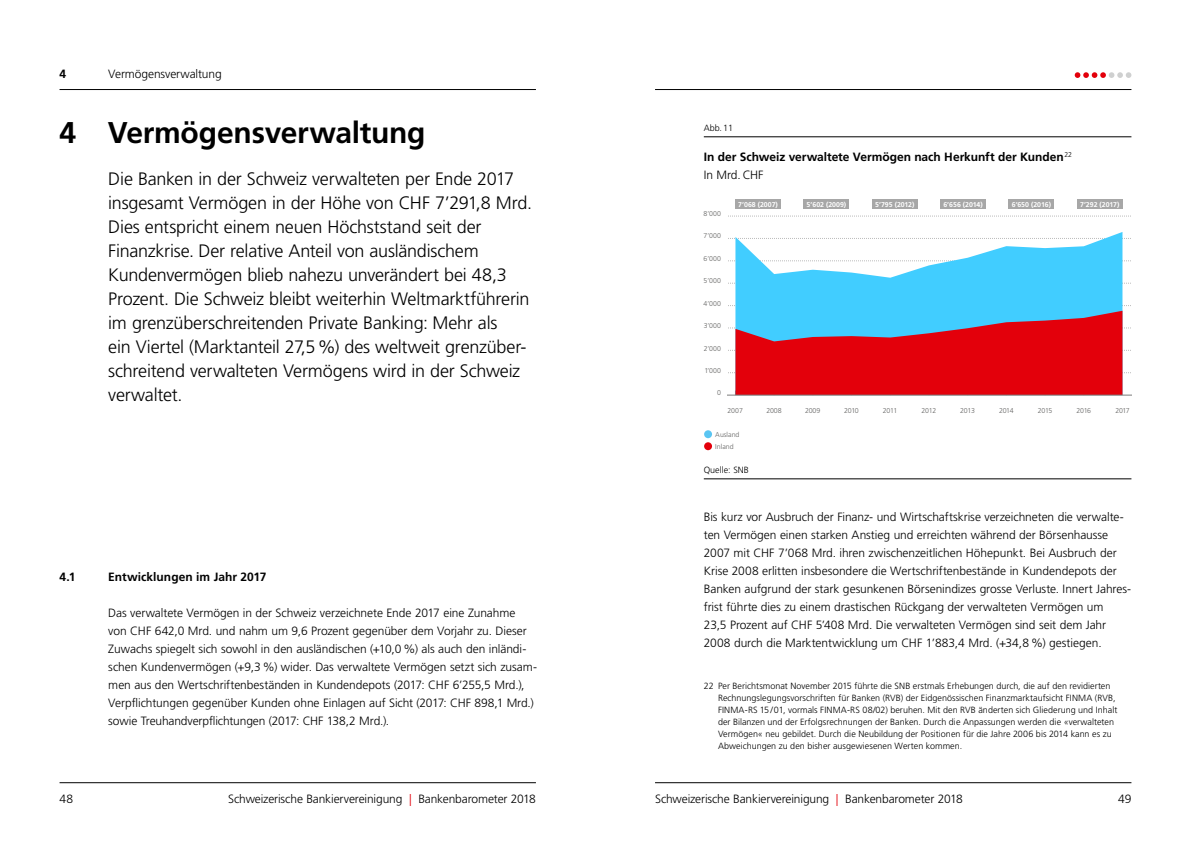
<style>
.page{position:relative;width:1191px;height:842px;background:#fff}
.page>*{position:absolute;margin:0;border:0;box-sizing:border-box;transform-origin:0 0}
.t1{font:700 30px "Frutiger LT Std";letter-spacing:-.01em;color:#000}
.KAPITEL_LEAD{font:300 18px/24px "Frutiger LT Std";letter-spacing:-.015em;color:#000}
.BODY{font:300 12px/18px "Frutiger LT Std";letter-spacing:-.005em;color:#000}
.Titel__fett{font:700 12px "Frutiger LT Std";color:#000}
.Titel_2__Zeile{font:300 12px "Frutiger LT Std";letter-spacing:-.005em;color:#000}
._09a___Page_Header{font:700 12px "Frutiger LT Std";color:#000}
._06a___Footnote{font:300 9px/12px "Frutiger LT Std";letter-spacing:.005em;color:#000}
.Quelle{font:300 9px "Frutiger LT Std";color:#000}
.Abb{font:300 9px "Frutiger LT Std";color:#000}
.direkter_Wert{font:700 7px "Frutiger LT Std";color:#fff}
.Legende_X-Achse{font:300 7px "Frutiger LT Std";letter-spacing:-.03em;color:#626261}
.Legende_Y-Achse{font:300 7px "Frutiger LT Std";color:#626261}
.Legende_X-Achse-2{font:300 7px "Frutiger LT Std";color:#626261}
.s1{color:#e3000b}
</style>
<div class="page">
<svg style="left:728px;top:216px;width:403px;height:1px"></svg>
<svg style="left:735px;top:232px;width:387px;height:73px;fill:#41cdff"></svg>
<svg style="left:727px;top:305px;width:404px;height:90px;background:#b94055"></svg>
<hr style="left:727px;top:395px;width:404px;height:1px;background:#7a7a7a">
<div style="left:704px;top:430px;width:8px;height:8px;background:#5ac5f2;border-radius:50%"></div>
<div style="left:704px;top:442px;width:8px;height:8px;background:#e3000b;border-radius:50%"></div>
<hr style="left:704px;top:479px;width:427px;height:1px;background:#000">
<hr style="left:704px;top:137px;width:427px;height:1px;background:#000">
<div style="left:735px;top:200px;width:46px;height:9px;background:#a7a7a7"></div>
<div style="left:803px;top:200px;width:46px;height:9px;background:#a7a7a7"></div>
<div style="left:872px;top:200px;width:45px;height:9px;background:#a7a7a7"></div>
<div style="left:940px;top:200px;width:45px;height:9px;background:#a7a7a7"></div>
<div style="left:1077px;top:200px;width:45px;height:9px;background:#a7a7a7"></div>
<div style="left:1008px;top:200px;width:46px;height:9px;background:#a7a7a7"></div>
<hr style="left:655px;top:89px;width:476px;height:1px;background:#000">
<hr style="left:60px;top:89px;width:476px;height:1px;background:#000">
<hr style="left:655px;top:782px;width:476px;height:1px;background:#000">
<hr style="left:60px;top:782px;width:476px;height:1px;background:#000">
<svg style="left:1074px;top:72px;width:57px;height:6px"></svg>
<p class="_09a___Page_Header" style="left:60px;top:67px;width:8px">4</p>
<p class="BODY" style="left:108px;top:65px;width:115px">Vermögensverwaltung</p>
<p class="t1" style="left:60px;top:115px;width:367px">4 Vermögensverwaltung</p>
<p class="KAPITEL_LEAD" style="left:108px;top:167px;width:425px">Die Banken in der Schweiz verwalteten per Ende 2017 insgesamt Vermögen in der Höhe von CHF 7’291,8 Mrd.<br>Dies entspricht einem neuen Höchststand seit der Finanzkrise. Der relative Anteil von ausländischem Kundenvermögen blieb nahezu unverändert bei 48,3<br>Prozent. Die Schweiz bleibt weiterhin Weltmarktführerin im grenzüberschreitenden Private Banking: Mehr als<br>ein Viertel (Marktanteil 27,5%) des weltweit grenzüber&shy;schreitend verwalteten Vermögens wird in der Schweiz verwaltet.</p>
<p class="Titel__fett" style="left:60px;top:570px;width:17px">4.1</p>
<p class="Titel__fett" style="left:108px;top:570px;width:160px">Entwicklungen im Jahr 2017</p>
<p class="BODY" style="left:108px;top:604px;width:430px">Das verwaltete Vermögen in der Schweiz verzeichnete Ende 2017 eine Zunahme<br>von CHF 642,0 Mrd. und nahm um 9,6 Prozent gegenüber dem Vorjahr zu. Dieser Zuwachs spiegelt sich sowohl in den ausländischen (+10,0 %) als auch den inländi&shy;schen Kundenvermögen (+9,3 %) wider. Das verwaltete Vermögen setzt sich zusam&shy;men aus den Wertschriftenbeständen in Kundendepots (2017: CHF 6’255,5 Mrd.), Verpflichtungen gegenüber Kunden ohne Einlagen auf Sicht (2017: CHF 898,1 Mrd.) sowie Treuhandverpflichtungen (2017: CHF 138,2 Mrd.).</p>
<p class="Abb" style="left:704px;top:123px;width:31px">Abb. 11</p>
<p class="Titel__fett" style="left:704px;top:150px;width:370px">In der Schweiz verwaltete Vermögen nach Herkunft der Kunden<sup>22</sup></p>
<p class="Titel_2__Zeile" style="left:704px;top:168px;width:61px">In Mrd. CHF</p>
<p class="Legende_Y-Achse" style="left:703px;top:210px;width:19px">8’000</p>
<p class="Legende_Y-Achse" style="left:703px;top:232px;width:19px">7’000</p>
<p class="Legende_Y-Achse" style="left:703px;top:254px;width:19px">6’000</p>
<p class="Legende_Y-Achse" style="left:703px;top:277px;width:19px">5’000</p>
<p class="Legende_Y-Achse" style="left:703px;top:299px;width:19px">4’000</p>
<p class="Legende_Y-Achse" style="left:703px;top:322px;width:19px">3’000</p>
<p class="Legende_Y-Achse" style="left:703px;top:344px;width:19px">2’000</p>
<p class="Legende_Y-Achse" style="left:704px;top:367px;width:18px">1’000</p>
<p class="Legende_Y-Achse" style="left:717px;top:389px;width:5px">0</p>
<p class="direkter_Wert" style="left:738px;top:200px;width:41px">7’068 (2007)</p>
<p class="direkter_Wert" style="left:806px;top:200px;width:41px">5’602 (2009)</p>
<p class="direkter_Wert" style="left:875px;top:200px;width:41px">5’795 (2012)</p>
<p class="direkter_Wert" style="left:943px;top:200px;width:41px">6’656 (2014)</p>
<p class="direkter_Wert" style="left:1011px;top:200px;width:41px">6’650 (2016)</p>
<p class="direkter_Wert" style="left:1080px;top:200px;width:41px">7’292 (2017)</p>
<p class="Legende_X-Achse" style="left:727px;top:407px;width:17px">2007</p>
<p class="Legende_X-Achse" style="left:766px;top:407px;width:17px">2008</p>
<p class="Legende_X-Achse" style="left:805px;top:407px;width:17px">2009</p>
<p class="Legende_X-Achse" style="left:844px;top:407px;width:16px">2010</p>
<p class="Legende_X-Achse" style="left:883px;top:407px;width:16px">2011</p>
<p class="Legende_X-Achse" style="left:921px;top:407px;width:16px">2012</p>
<p class="Legende_X-Achse" style="left:960px;top:407px;width:16px">2013</p>
<p class="Legende_X-Achse" style="left:999px;top:407px;width:16px">2014</p>
<p class="Legende_X-Achse" style="left:1037px;top:407px;width:16px">2015</p>
<p class="Legende_X-Achse" style="left:1076px;top:407px;width:16px">2016</p>
<p class="Legende_X-Achse" style="left:1115px;top:407px;width:16px">2017</p>
<p class="Legende_X-Achse-2" style="left:715px;top:431px;width:26px">Ausland</p>
<p class="Legende_X-Achse" style="left:715px;top:443px;width:20px">Inland</p>
<p class="Quelle" style="left:704px;top:465px;width:47px">Quelle: SNB</p>
<p class="BODY" style="left:704px;top:508px;width:429px">Bis kurz vor Ausbruch der Finanz- und Wirtschaftskrise verzeichneten die verwalte&shy;ten Vermögen einen starken Anstieg und erreichten während der Börsenhausse 2007 mit CHF 7’068 Mrd. ihren zwischenzeitlichen Höhepunkt. Bei Ausbruch der Krise 2008 erlitten insbesondere die Wertschriftenbestände in Kundendepots der Banken aufgrund der stark gesunkenen Börsenindizes grosse Verluste. Innert Jahres&shy;frist führte dies zu einem drastischen Rückgang der verwalteten Vermögen um<br>23,5 Prozent auf CHF 5’408 Mrd. Die verwalteten Vermögen sind seit dem Jahr 2008 durch die Marktentwicklung um CHF 1’883,4 Mrd. (+34,8 %) gestiegen.<sup>22</sup></p>
<p class="_06a___Footnote" style="left:718px;top:680px;width:401px;text-indent:-14px">22 Per Berichtsmonat November 2015 führte die SNB erstmals Erhebungen durch, die auf den revidierten Rechnungslegungsvorschriften für Banken (RVB) der Eidgenössischen Finanzmarktaufsicht FINMA (RVB, FINMA-RS 15/01, vormals FINMA-RS 08/02) beruhen. Mit den RVB änderten sich Gliederung und Inhalt der Bilanzen und der Erfolgsrechnungen der Banken. Durch die Anpassungen werden die «verwalteten Vermögen« neu gebildet. Durch die Neubildung der Positionen für die Jahre 2006 bis 2014 kann es zu Abweichungen zu den bisher ausgewiesenen Werten kommen.</p>
<p class="BODY" style="left:60px;top:790px;width:15px">48</p>
<p class="BODY" style="left:228px;top:790px;width:309px">Schweizerische Bankiervereinigung <span class="s1">|</span> Bankenbarometer 2018</p>
<p class="BODY" style="left:655px;top:790px;width:309px">Schweizerische Bankiervereinigung <span class="s1">|</span> Bankenbarometer 2018</p>
<p class="BODY" style="left:1118px;top:790px;width:15px">49</p>
</div>
